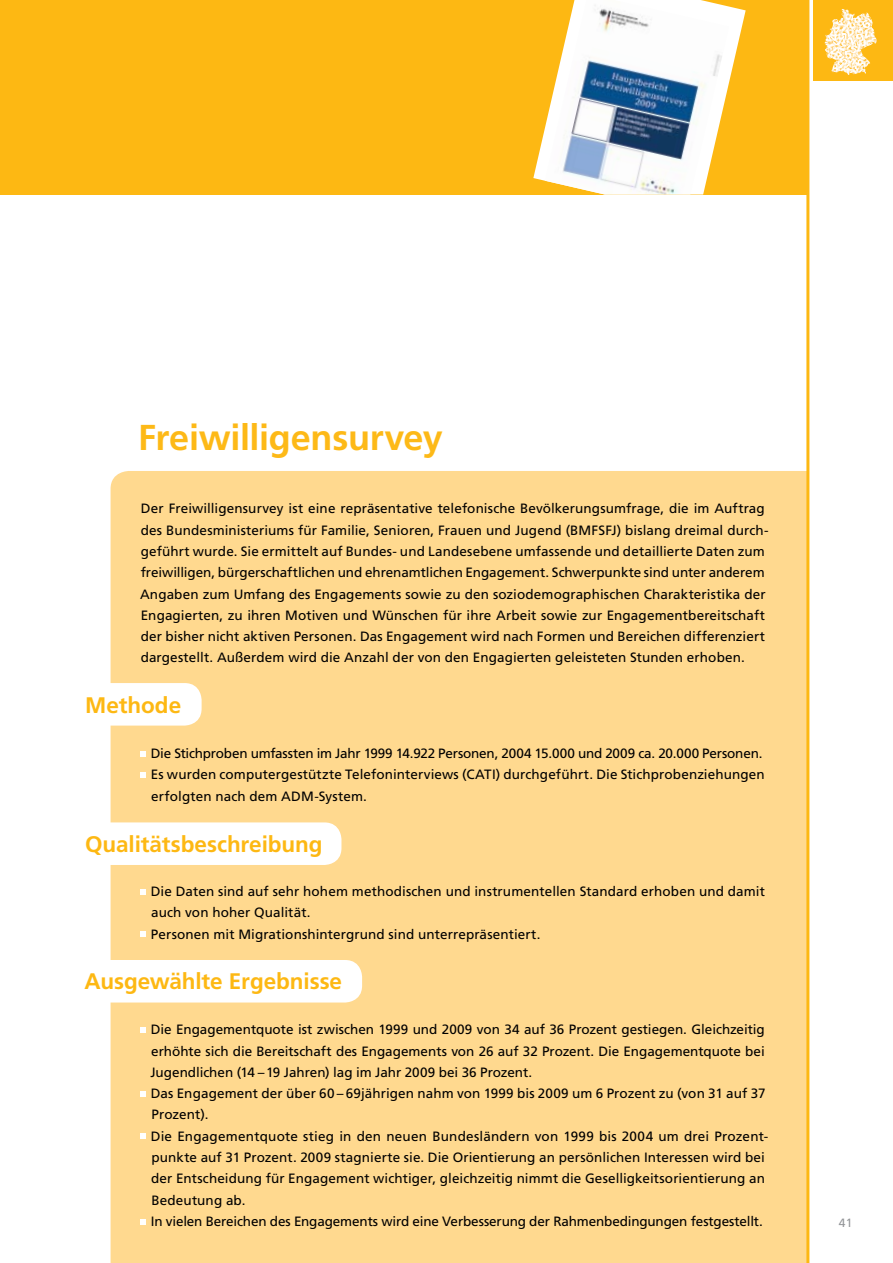
<style>
.page{position:relative;width:893px;height:1263px;background:#fff}
.page>*{position:absolute;margin:0;border:0;box-sizing:border-box;transform-origin:0 0}
.t1{font:700 36px "Frutiger";letter-spacing:-.01em;color:#fdb917}
.t2{font:700 22.5px "Frutiger";letter-spacing:-.005em;color:#fdb813}
.t3{font:13.5px/21.3px "Frutiger";letter-spacing:.005em;color:#000}
.t4{font:12px "Frutiger";color:#939598}
</style>
<div class="page">
<div style="left:111px;top:471px;width:695px;height:792px;background:#ffd98f"></div>
<div style="left:813px;top:0;width:80px;height:81px;background:#fdb813"></div>
<img style="left:825px;top:9px;width:52px;height:66px">
<div style="left:83px;top:822px;width:258px;height:43px;background:#fff;border-radius:17px"></div>
<div style="left:85px;top:683px;width:117px;height:42px;background:#fff;border-radius:17px"></div>
<div style="left:83px;top:960px;width:279px;height:42px;background:#fff;border-radius:17px"></div>
<hr style="left:806px;top:0;width:3px;height:1263px;background:#fdb813">
<svg style="left:140px;top:751px;width:6px;height:5px"></svg>
<svg style="left:140px;top:772px;width:6px;height:6px"></svg>
<svg style="left:140px;top:889px;width:6px;height:6px"></svg>
<svg style="left:140px;top:932px;width:6px;height:5px"></svg>
<svg style="left:140px;top:1027px;width:6px;height:6px"></svg>
<svg style="left:140px;top:1091px;width:6px;height:6px"></svg>
<svg style="left:140px;top:1134px;width:6px;height:5px"></svg>
<svg style="left:140px;top:1219px;width:6px;height:5px"></svg>
<div style="left:0;top:0;width:808px;height:195px;background:#fdb813"></div>
<svg style="left:533px;top:6px;width:213px;height:175px"></svg>
<img style="left:545px;top:0;width:184px;height:195px">
<h1 class="t1" style="left:138px;top:416px;width:306px">Freiwilligensurvey</h1>
<p class="t3" style="left:140px;top:498px;width:630px">Der Freiwilligensurvey ist eine repräsentative telefonische Bevölkerungsumfrage, die im Auftrag des Bundesministeriums für Familie, Senioren, Frauen und Jugend (BMFSFJ) bislang dreimal durch&shy;geführt wurde. Sie ermittelt auf Bundes- und Landesebene umfassende und detaillierte Daten zum freiwilligen, bürgerschaftlichen und ehrenamtlichen Engagement. Schwerpunkte sind unter anderem Angaben zum Umfang des Engagements sowie zu den soziodemographischen Charakteristika der Engagierten, zu ihren Motiven und Wünschen für ihre Arbeit sowie zur Engagementbereitschaft der bisher nicht aktiven Personen. Das Engagement wird nach Formen und Bereichen differenziert dargestellt. Außerdem wird die Anzahl der von den Engagierten geleisteten Stunden erhoben.</p>
<h2 class="t2" style="left:85px;top:692px;width:98px">Methode</h2>
<p class="t3" style="left:151px;top:742px;width:615px">Die Stichproben umfassten im Jahr 1999 14.922 Personen, 2004 15.000 und 2009 ca. 20.000 Personen.<br>Es wurden computergestützte Telefoninterviews (CATI) durchgeführt. Die Stichprobenziehungen erfolgten nach dem ADM-System.</p>
<h2 class="t2" style="left:85px;top:831px;width:239px">Qualitätsbeschreibung</h2>
<p class="t3" style="left:151px;top:881px;width:616px">Die Daten sind auf sehr hohem methodischen und instrumentellen Standard erhoben und damit auch von hoher Qualität.<br>Personen mit Migrationshintergrund sind unterrepräsentiert.</p>
<h2 class="t2" style="left:85px;top:968px;width:259px">Ausgewählte Ergebnisse</h2>
<p class="t3" style="left:150px;top:1019px;width:619px">Die Engagementquote ist zwischen 1999 und 2009 von 34 auf 36 Prozent gestiegen. Gleichzeitig erhöhte sich die Bereitschaft des Engagements von 26 auf 32 Prozent. Die Engagementquote bei Jugendlichen (14 – 19 Jahren) lag im Jahr 2009 bei 36 Prozent.<br>Das Engagement der über 60 – 69jährigen nahm von 1999 bis 2009 um 6 Prozent zu (von 31 auf 37<br>Prozent).<br>Die Engagementquote stieg in den neuen Bundesländern von 1999 bis 2004 um drei Prozent&shy;punkte auf 31 Prozent. 2009 stagnierte sie. Die Orientierung an persönlichen Interessen wird bei der Entscheidung für Engagement wichtiger, gleichzeitig nimmt die Geselligkeitsorientierung an Bedeutung ab.<br>In vielen Bereichen des Engagements wird eine Verbesserung der Rahmenbedingungen festgestellt.</p>
<p class="t4" style="left:839px;top:1216px;width:15px">41</p>
</div>
